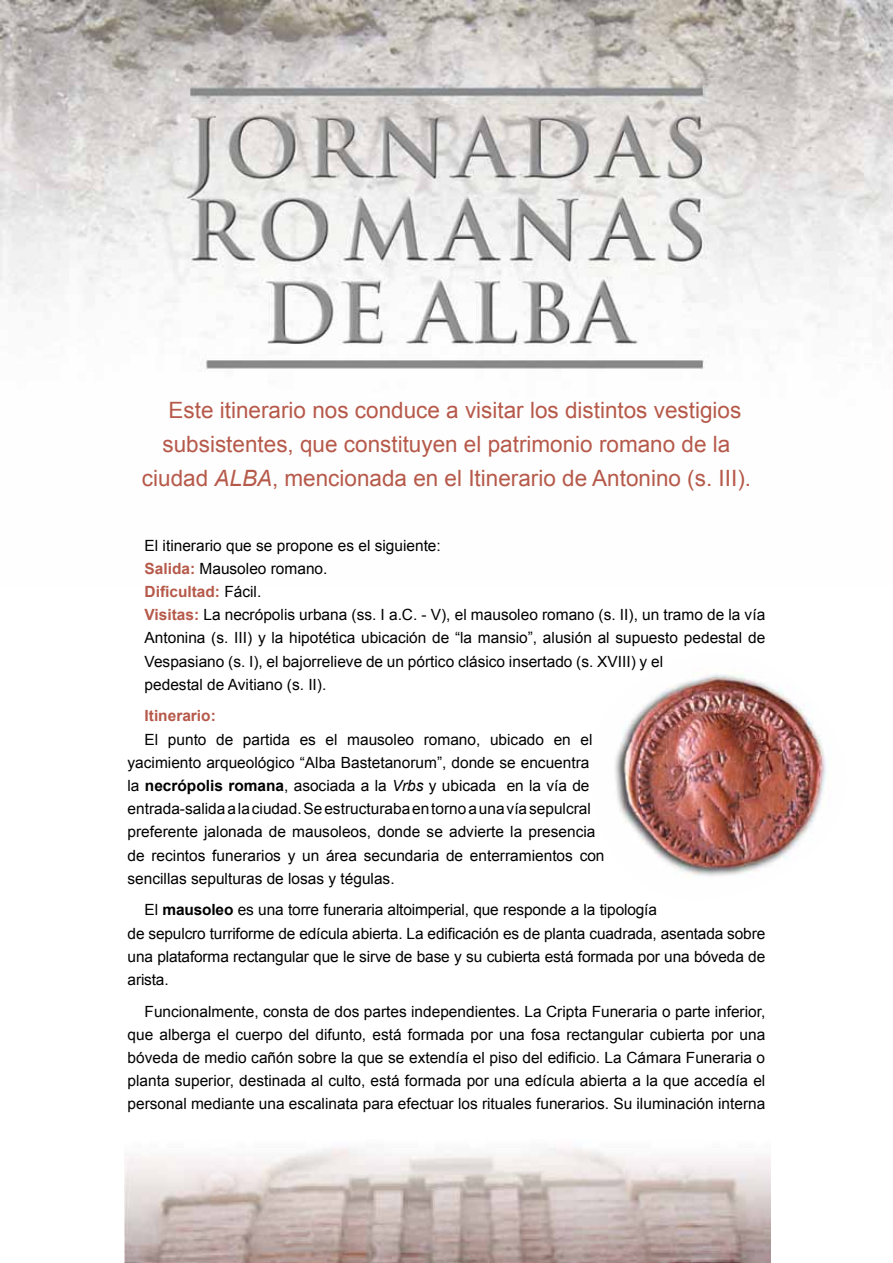
<style>
.page{position:relative;width:893px;height:1263px;background:#fff}
.page>*{position:absolute;margin:0;border:0;box-sizing:border-box;transform-origin:0 0}
.t1{font:22.5px "Arial";color:#b6594a}
.t2{font:15.45px/23.2px "Arial";color:#000}
.t3{font:700 15.45px "Arial";color:#b6594a}
.s1{font-style:italic}
.s2{font-weight:700;color:#b6594a}
.s3{font-weight:700}
</style>
<div class="page">
<img style="left:0;top:0;width:893px;height:370px">
<img style="left:614px;top:674px;width:212px;height:203px">
<img style="left:124px;top:1148px;width:647px;height:114px">
<h1 class="t1" style="left:169px;top:396px;width:574px">Este itinerario nos conduce a visitar los distintos vestigios</h1>
<h1 class="t1" style="left:163px;top:429px;width:569px">subsistentes, que constituyen el patrimonio romano de la</h1>
<h1 class="t1" style="left:142px;top:463px;width:611px">ciudad <span class="s1">ALBA</span>, mencionada en el Itinerario de Antonino (s. III).</h1>
<p class="t2" style="left:145px;top:534px;width:622px">El itinerario que se propone es el siguiente:<br><span class="s2">Salida:</span> Mausoleo romano.<br><span class="s2">Dificultad:</span> Fácil.<br><span class="s2">Visitas:</span> La necrópolis urbana (ss. I a.C. - V), el mausoleo romano (s. II), un tramo de la vía Antonina (s. III) y la hipotética ubicación de “la mansio”, alusión al supuesto pedestal de Vespasiano (s. I), el bajorrelieve de un pórtico clásico insertado (s. XVIII) y el<br>pedestal de Avitiano (s. II).</p>
<p class="t3" style="left:145px;top:706px;width:73px">Itinerario:</p>
<p class="t2" style="left:128px;top:728px;width:478px;text-indent:17px">El punto de partida es el mausoleo romano, ubicado en el yacimiento arqueológico “Alba Bastetanorum”, donde se encuentra la <span class="s3">necrópolis romana</span>, asociada a la <span class="s1">Vrbs</span> y ubicada en la vía de entrada-salida a la ciudad. Se estructuraba en torno a una vía sepulcral preferente jalonada de mausoleos, donde se advierte la presencia de recintos funerarios y un área secundaria de enterramientos con sencillas sepulturas de losas y tégulas.</p>
<p class="t2" style="left:128px;top:898px;width:639px;text-indent:17px">El <span class="s3">mausoleo</span> es una torre funeraria altoimperial, que responde a la tipología<br>de sepulcro turriforme de edícula abierta. La edificación es de planta cuadrada, asentada sobre una plataforma rectangular que le sirve de base y su cubierta está formada por una bóveda de arista.</p>
<p class="t2" style="left:128px;top:1000px;width:639px;text-align:justify;text-indent:17px">Funcionalmente, consta de dos partes independientes. La Cripta Funeraria o parte inferior, que alberga el cuerpo del difunto, está formada por una fosa rectangular cubierta por una bóveda de medio cañón sobre la que se extendía el piso del edificio. La Cámara Funeraria o planta superior, destinada al culto, está formada por una edícula abierta a la que accedía el personal mediante una escalinata para efectuar los rituales funerarios. Su iluminación interna</p>
</div>
